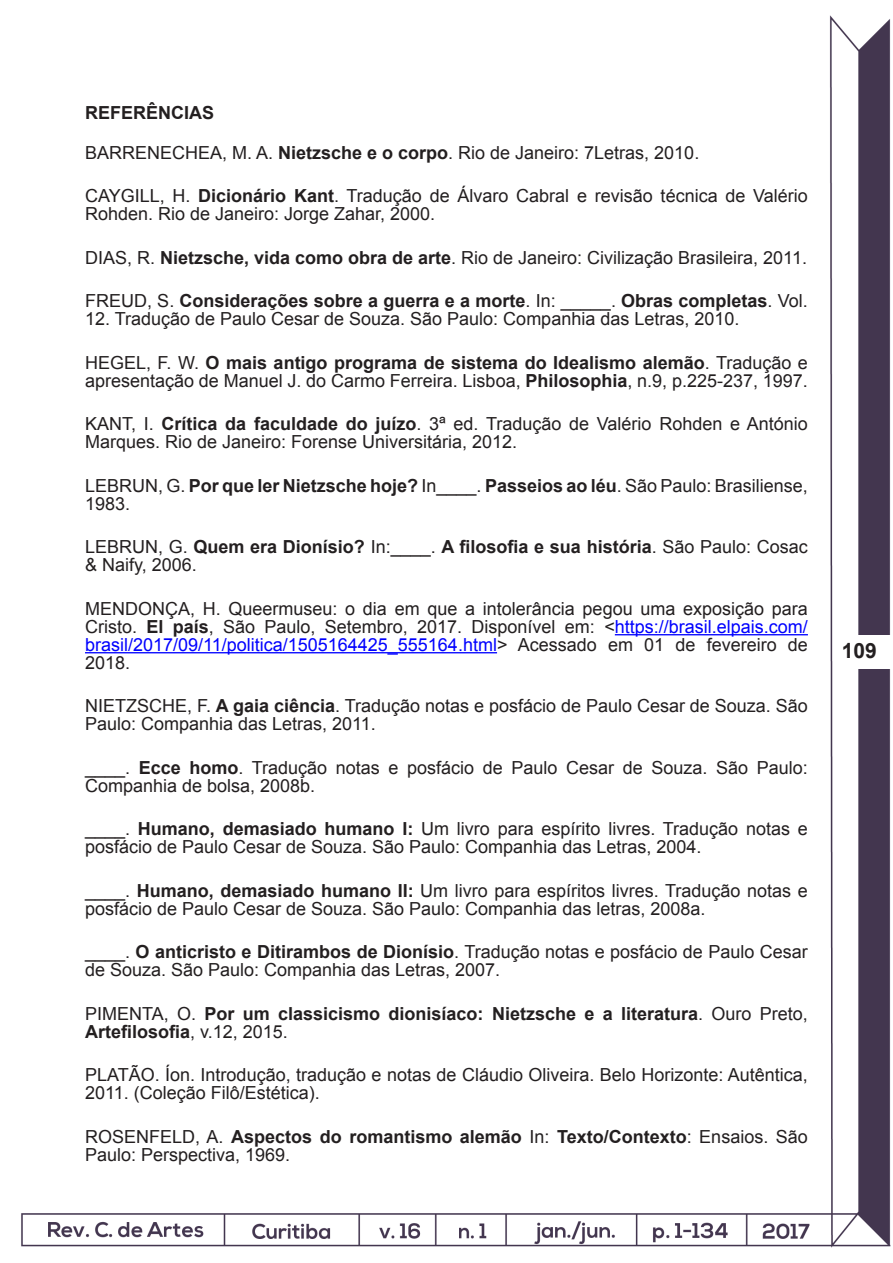
<style>
.page{position:relative;width:893px;height:1263px;background:#fff}
.page>*{position:absolute;margin:0;border:0;box-sizing:border-box;transform-origin:0 0}
.t1{font:700 21px "Arial";color:#231f20}
.t2{font:18px/18px "Arial";color:#231f20}
.t3{font:700 18px/18px "Arial";color:#231f20}
.s1{font-weight:700}
.s2{font-weight:400}
.s3{color:#00f}
</style>
<div class="page">
<img style="left:21px;top:15px;width:870px;height:1233px">
<div style="left:836px;top:635px;width:57px;height:33px;background:#fff"></div>
<div style="left:511px;top:9px;width:307px;height:103px;background:#fff"></div>
<hr style="left:615px;top:634px;width:193px;height:1px;background:#00f">
<hr style="left:85px;top:652px;width:412px;height:1px;background:#00f">
<p class="t2" style="left:85px;top:94px;width:616px;line-height:39.3px"><span class="s1">REFERÊNCIAS<br></span>BARRENECHEA, M. A. <span class="s1">Nietzsche e o corpo</span>. Rio de Janeiro: 7Letras, 2010.</p>
<p class="t2" style="left:85px;top:187px;width:724px">CAYGILL, H. <span class="s1">Dicionário Kant</span>. Tradução de Álvaro Cabral e revisão técnica de Valério<br>Rohden. Rio de Janeiro: Jorge Zahar, 2000.</p>
<p class="t2" style="left:85px;top:249px;width:723px">DIAS, R. <span class="s1">Nietzsche, vida como obra de arte</span>. Rio de Janeiro: Civilização Brasileira, 2011.</p>
<p class="t3" style="left:85px;top:292px;width:724px"><span class="s2">FREUD, S.</span> Considerações sobre a guerra e a morte<span class="s2">. In: _____.</span> Obras completas<span class="s2">. Vol.</span></p>
<p class="t2" style="left:85px;top:310px;width:656px">12. Tradução de Paulo Cesar de Souza. São Paulo: Companhia das Letras, 2010.</p>
<p class="t2" style="left:85px;top:354px;width:724px">HEGEL, F. W. <span class="s1">O mais antigo programa de sistema do Idealismo alemão</span>. Tradução e apresentação de Manuel J. do Carmo Ferreira. Lisboa, <span class="s1">Philosophia</span>, n.9, p.225-237, 1997.</p>
<p class="t2" style="left:85px;top:415px;width:724px">KANT, I. <span class="s1">Crítica da faculdade do juízo</span>. 3ª ed. Tradução de Valério Rohden e António<br>Marques. Rio de Janeiro: Forense Universitária, 2012.</p>
<p class="t2" style="left:85px;top:477px;width:724px">LEBRUN, G. <span class="s1">Por que ler Nietzsche hoje?</span> In____. <span class="s1">Passeios ao léu</span>. São Paulo: Brasiliense,<br>1983.</p>
<p class="t2" style="left:85px;top:538px;width:724px">LEBRUN, G. <span class="s1">Quem era Dionísio?</span> In:____. <span class="s1">A filosofia e sua história</span>. São Paulo: Cosac &amp; Naify, 2006.</p>
<p class="t2" style="left:85px;top:600px;width:724px;text-align:justify">MENDONÇA, H. Queermuseu: o dia em que a intolerância pegou uma exposição para Cristo. <span class="s1">El país</span>, São Paulo, Setembro, 2017. Disponível em: &lt;<span class="s3">https://brasil.elpais.com/ brasil/2017/09/11/politica/1505164425_555164.html</span>&gt; Acessado em 01 de fevereiro de 2018.</p>
<p class="t2" style="left:85px;top:697px;width:724px">NIETZSCHE, F. <span class="s1">A gaia ciência</span>. Tradução notas e posfácio de Paulo Cesar de Souza. São<br>Paulo: Companhia das Letras, 2011.</p>
<p class="t2" style="left:85px;top:759px;width:724px">____. <span class="s1">Ecce homo</span>. Tradução notas e posfácio de Paulo Cesar de Souza. São Paulo:<br>Companhia de bolsa, 2008b.</p>
<p class="t2" style="left:85px;top:820px;width:724px">____. <span class="s1">Humano, demasiado humano I:</span> Um livro para espírito livres. Tradução notas e posfácio de Paulo Cesar de Souza. São Paulo: Companhia das Letras, 2004.</p>
<p class="t2" style="left:85px;top:882px;width:724px">____. <span class="s1">Humano, demasiado humano II:</span> Um livro para espíritos livres. Tradução notas e posfácio de Paulo Cesar de Souza. São Paulo: Companhia das letras, 2008a.</p>
<p class="t2" style="left:85px;top:943px;width:724px">____. <span class="s1">O anticristo e Ditirambos de Dionísio</span>. Tradução notas e posfácio de Paulo Cesar de Souza. São Paulo: Companhia das Letras, 2007.</p>
<p class="t3" style="left:85px;top:1005px;width:724px"><span class="s2">PIMENTA, O.</span> Por um classicismo dionisíaco: Nietzsche e a literatura<span class="s2">. Ouro Preto,<br></span>Artefilosofia<span class="s2">, v.12, 2015.</span></p>
<p class="t2" style="left:85px;top:1066px;width:724px">PLATÃO. Íon. Introdução, tradução e notas de Cláudio Oliveira. Belo Horizonte: Autêntica,<br>2011. (Coleção Filô/Estética).</p>
<p class="t2" style="left:85px;top:1128px;width:724px">ROSENFELD, A. <span class="s1">Aspectos do romantismo alemão</span> In: <span class="s1">Texto/Contexto</span>: Ensaios. São<br>Paulo: Perspectiva, 1969.</p>
<p class="t1" style="left:842px;top:636px;width:37px">109</p>
</div>
